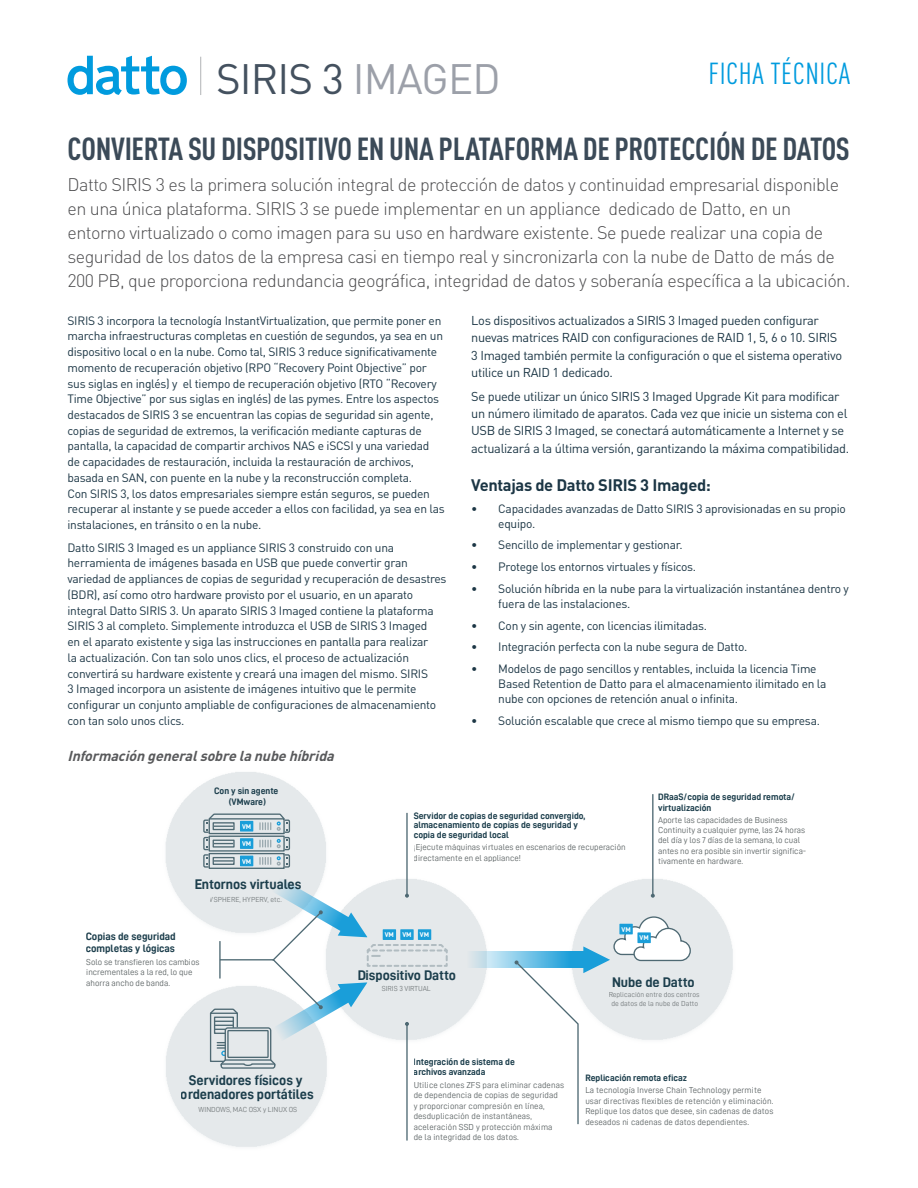
<style>
.page{position:relative;width:918px;height:1188px;background:#fff}
.page>*{position:absolute;margin:0;border:0;box-sizing:border-box;transform-origin:0 0}
.t1{font:42px "DINOT";letter-spacing:-.02em;color:#44515f}
.t2{font:700 condensed 31.5px "DINOT";letter-spacing:-.01em;color:#3b4a58}
.t3{font:condensed 30px "DINOT";letter-spacing:.02em;color:#009bde}
.t4{font:300 18px/24px "DINOT";letter-spacing:-.03em;color:#4d4d4f}
.t5{font:700 16.5px "DINOT";letter-spacing:-.02em;color:#1c3645}
.t6{font:italic 700 14.25px "DINOT";color:#58595b}
.t7{font:700 14.1px/14.7px "Datto DIN";letter-spacing:-.005em;color:#1c3e4c;text-align:center}
.t8{font:12.75px/17.2px "DINOT";letter-spacing:-.025em;color:#1c3645}
.t9{font:12px/15.8px "DINOT";letter-spacing:-.02em;color:#1c3645}
.t10{font:700 10.65px/12px "Datto DIN";color:#1c3e4c}
.t11{font:700 9.3px/9.3px "Datto DIN";color:#1c3e4c}
.t12{font:8.7px/10.4px "Datto DIN";letter-spacing:.01em;color:#606768}
.t13{font:7.35px/8.9px "Datto DIN";color:#777d7f;text-align:center}
.t14{font:700 6.75px "DINOT";color:#fff}
.s1{color:#9ca0a9}
</style>
<div class="page">
<svg style="left:68px;top:56px;width:119px;height:39px"></svg>
<img style="left:407px;top:812px;width:85px;height:215px">
<img style="left:492px;top:799px;width:241px;height:231px">
<img style="left:165px;top:772px;width:242px;height:134px">
<img style="left:166px;top:906px;width:161px;height:241px">
<svg style="left:466px;top:952px;width:48px;height:16px"></svg>
<hr style="left:406px;top:813px;width:2px;height:83px;background:#4e6973">
<hr style="left:406px;top:1023px;width:2px;height:118px;background:#4e6973">
<hr style="left:652px;top:794px;width:1px;height:102px;background:#4e6973">
<svg style="left:651px;top:894px;width:4px;height:4px"></svg>
<div style="left:209px;top:853px;width:76px;height:16px;border:1px solid #4e6973"></div>
<svg style="left:203px;top:813px;width:88px;height:55px;background:#a7bec7"></svg>
<svg style="left:514px;top:916px;width:178px;height:209px"></svg>
<div style="left:637px;top:932px;width:14px;height:11px;background:#1a9ed9"></div>
<div style="left:619px;top:924px;width:14px;height:10px;background:#1a9ed9"></div>
<svg style="left:209px;top:877px;width:241px;height:192px"></svg>
<h3 class="t3" style="left:708px;top:56px;width:143px">FICHA TÉCNICA</h3>
<h1 class="t1" style="left:216px;top:52px;width:286px">SIRIS 3 <span class="s1">IMAGED</span></h1>
<h2 class="t2" style="left:68px;top:130px;width:784px">CONVIERTA SU DISPOSITIVO EN UNA PLATAFORMA DE PROTECCIÓN DE DATOS</h2>
<p class="t4" style="left:68px;top:172px;width:785px">Datto SIRIS 3 es la primera solución integral de protección de datos y continuidad empresarial disponible en una única plataforma. SIRIS 3 se puede implementar en un appliance dedicado de Datto, en un entorno virtualizado o como imagen para su uso en hardware existente. Se puede realizar una copia de seguridad de los datos de la empresa casi en tiempo real y sincronizarla con la nube de Datto de más de 200 PB, que proporciona redundancia geográfica, integridad de datos y soberanía específica a la ubicación.</p>
<p class="t9" style="left:68px;top:312px;width:379px">SIRIS 3 incorpora la tecnología InstantVirtualization, que permite poner en marcha infraestructuras completas en cuestión de segundos, ya sea en un dispositivo local o en la nube. Como tal, SIRIS 3 reduce significativamente momento de recuperación objetivo (RPO “Recovery Point Objective” por sus siglas en inglés) y el tiempo de recuperación objetivo (RTO “Recovery Time Objective” por sus siglas en inglés) de las pymes. Entre los aspectos destacados de SIRIS 3 se encuentran las copias de seguridad sin agente, copias de seguridad de extremos, la verificación mediante capturas de pantalla, la capacidad de compartir archivos NAS e iSCSI y una variedad de capacidades de restauración, incluida la restauración de archivos, basada en SAN, con puente en la nube y la reconstrucción completa.<br>Con SIRIS 3, los datos empresariales siempre están seguros, se pueden recuperar al instante y se puede acceder a ellos con facilidad, ya sea en las instalaciones, en tránsito o en la nube.</p>
<p class="t9" style="left:68px;top:539px;width:381px">Datto SIRIS 3 Imaged es un appliance SIRIS 3 construido con una herramienta de imágenes basada en USB que puede convertir gran variedad de appliances de copias de seguridad y recuperación de desastres (BDR), así como otro hardware provisto por el usuario, en un aparato integral Datto SIRIS 3. Un aparato SIRIS 3 Imaged contiene la plataforma SIRIS 3 al completo. Simplemente introduzca el USB de SIRIS 3 Imaged<br>en el aparato existente y siga las instrucciones en pantalla para realizar<br>la actualización. Con tan solo unos clics, el proceso de actualización convertirá su hardware existente y creará una imagen del mismo. SIRIS<br>3 Imaged incorpora un asistente de imágenes intuitivo que le permite configurar un conjunto ampliable de configuraciones de almacenamiento con tan solo unos clics.</p>
<p class="t8" style="left:471px;top:312px;width:372px">Los dispositivos actualizados a SIRIS 3 Imaged pueden configurar nuevas matrices RAID con configuraciones de RAID 1, 5, 6 o 10. SIRIS 3 Imaged también permite la configuración o que el sistema operativo utilice un RAID 1 dedicado.</p>
<p class="t8" style="left:471px;top:387px;width:379px">Se puede utilizar un único SIRIS 3 Imaged Upgrade Kit para modificar un número ilimitado de aparatos. Cada vez que inicie un sistema con el USB de SIRIS 3 Imaged, se conectará automáticamente a Internet y se actualizará a la última versión, garantizando la máxima compatibilidad.</p>
<h3 class="t5" style="left:471px;top:474px;width:241px">Ventajas de Datto SIRIS 3 Imaged:</h3>
<p class="t9" style="left:498px;top:501px;width:349px;line-height:15px;text-indent:-27px">• Capacidades avanzadas de Datto SIRIS 3 aprovisionadas en su propio equipo.</p>
<p class="t9" style="left:471px;top:537px;width:213px">• Sencillo de implementar y gestionar.</p>
<p class="t9" style="left:471px;top:559px;width:226px">• Protege los entornos virtuales y físicos.</p>
<p class="t9" style="left:498px;top:581px;width:352px;line-height:15px;text-indent:-27px">• Solución híbrida en la nube para la virtualización instantánea dentro y fuera de las instalaciones.</p>
<p class="t9" style="left:471px;top:617px;width:237px">• Con y sin agente, con licencias ilimitadas.</p>
<p class="t9" style="left:471px;top:639px;width:278px">• Integración perfecta con la nube segura de Datto.</p>
<p class="t9" style="left:498px;top:661px;width:330px;line-height:15px;text-indent:-27px">• Modelos de pago sencillos y rentables, incluida la licencia Time<br>Based Retention de Datto para el almacenamiento ilimitado en la nube con opciones de retención anual o infinita.</p>
<p class="t9" style="left:471px;top:713px;width:350px">• Solución escalable que crece al mismo tiempo que su empresa.</p>
<p class="t6" style="left:68px;top:747px;width:272px">Informacióngeneralsobrelanubehíbrida</p>
<p class="t11" style="left:214px;top:785px;width:66px;line-height:11.2px;text-align:center">Con y sin agente (VMware)</p>
<p class="t14" style="left:242px;top:822px;width:11px">VM</p>
<p class="t14" style="left:242px;top:839px;width:11px">VM</p>
<p class="t14" style="left:242px;top:857px;width:11px">VM</p>
<p class="t7" style="left:195px;top:877px;width:108px">Entornos virtuales</p>
<p class="t13" style="left:210px;top:895px;width:73px">VSPHERE, HYPERV, etc.</p>
<p class="t10" style="left:86px;top:931px;width:92px">Copias de seguridad completas y lógicas</p>
<p class="t12" style="left:86px;top:957px;width:115px">Solo se transfieren los cambios incrementales a la red, lo que ahorra ancho de banda.</p>
<p class="t7" style="left:181px;top:1072px;width:134px">Servidores físicos y ordenadores portátiles</p>
<p class="t13" style="left:199px;top:1105px;width:100px">WINDOWS, MAC OSX y LINUX OS</p>
<p class="t11" style="left:414px;top:811px;width:173px">Servidor de copias de seguridad convergido, almacenamiento de copias de seguridad y copia de seguridad local</p>
<p class="t12" style="left:414px;top:842px;width:213px">¡Ejecute máquinas virtuales en escenarios de recuperación directamente en el appliance!</p>
<p class="t11" style="left:658px;top:791px;width:138px;line-height:11.2px">DRaaS/copia de seguridad remota/ virtualización</p>
<p class="t12" style="left:658px;top:814px;width:150px">Aporte las capacidades de Business Continuity a cualquier pyme, las 24 horas del día y los 7 días de la semana, lo cual antes no era posible sin invertir significa&shy;tivamente en hardware.</p>
<p class="t14" style="left:385px;top:930px;width:46px">VM VM VM</p>
<p class="t14" style="left:621px;top:925px;width:11px">VM</p>
<p class="t14" style="left:639px;top:934px;width:11px">VM</p>
<p class="t7" style="left:358px;top:967px;width:100px">Dispositivo Datto</p>
<p class="t7" style="left:612px;top:974px;width:84px">Nube de Datto</p>
<p class="t13" style="left:609px;top:990px;width:92px">Replicación entre dos centros de datos de la nube de Datto</p>
<p class="t13" style="left:382px;top:984px;width:51px">SIRIS 3 VIRTUAL</p>
<p class="t11" style="left:414px;top:1057px;width:103px">Integración de sistema de archivos avanzada</p>
<p class="t12" style="left:414px;top:1080px;width:152px">Utilice clones ZFS para eliminar cadenas de dependencia de copias de seguridad<br>y proporcionar compresión en línea, desduplicación de instantáneas, aceleración SSD y protección máxima<br>de la integridad de los datos.</p>
<p class="t11" style="left:585px;top:1073px;width:103px">Replicación remota eficaz</p>
<p class="t12" style="left:585px;top:1085px;width:190px">La tecnología Inverse Chain Technology permite usar directivas flexibles de retención y eliminación.<br>Replique los datos que desee, sin cadenas de datos deseados ni cadenas de datos dependientes.</p>
</div>
